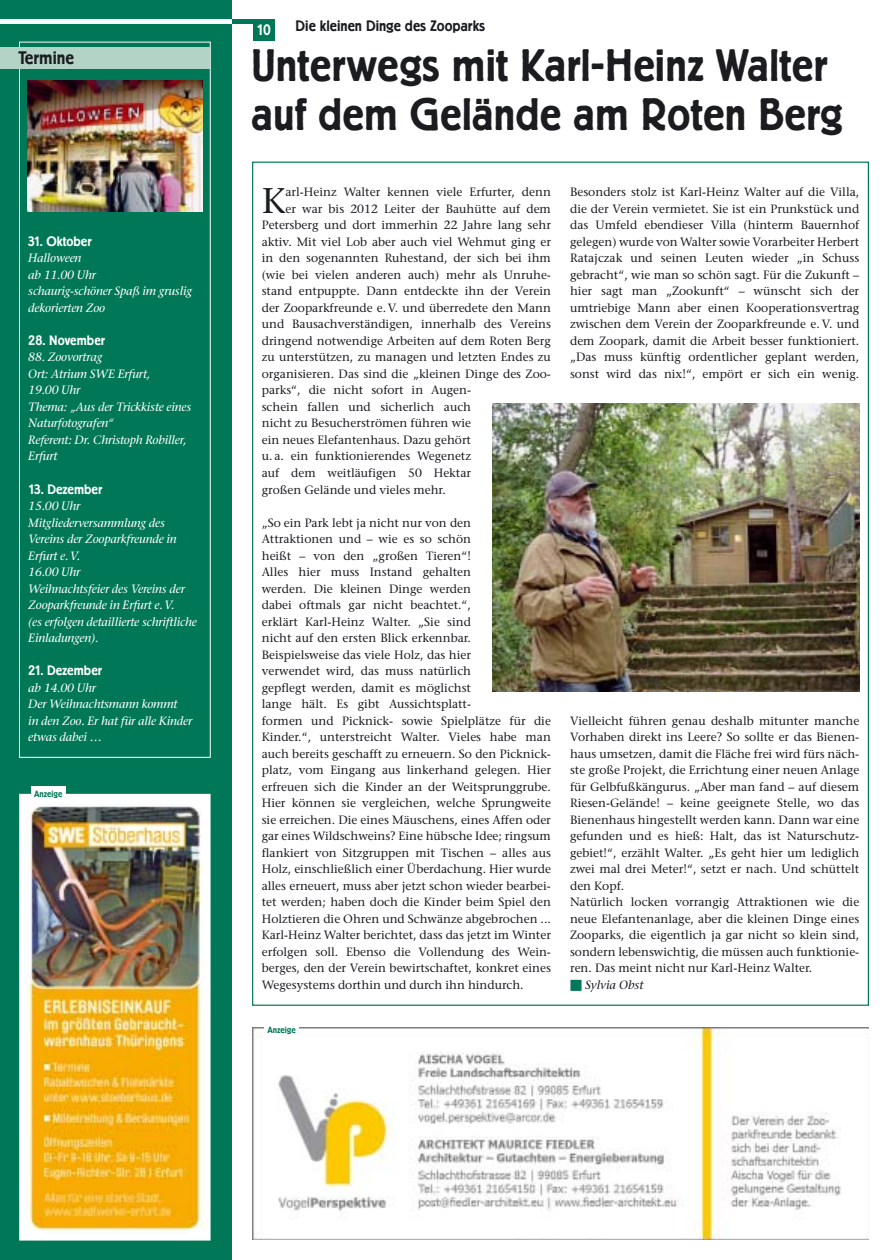
<style>
.page{position:relative;width:889px;height:1260px;background:#fff}
.page>*{position:absolute;margin:0;border:0;box-sizing:border-box;transform-origin:0 0}
.t1{font:500 45px/49.5px "Berliner Grotesk";color:#1b1c20}
.t2{font:35.55px "Stone Serif";color:#1b1c20}
.t3{font:500 18px "Berliner Grotesk";color:#1b1c20}
.t4{font:500 15px "Berliner Grotesk";color:#1b1c20}
.t5{font:500 15px "Berliner Grotesk";color:#fff}
.t6{font:500 13.5px "Berliner Grotesk";color:#fff}
.t7{font:12px/16.5px "Stone Serif";color:#1b1c20}
.t8{font:italic 12px/16.5px "Stone Serif";letter-spacing:-.015em;color:#fff}
.t9{font:italic 12px "Stone Serif";color:#1b1c20}
.t10{font:500 9px "Berliner Grotesk";color:#007857}
.s1{color:#007857}
</style>
<div class="page">
<div style="left:232px;top:19px;width:25px;height:5px;background:#007857"></div>
<div style="left:0;top:0;width:232px;height:1259px;background:#007857"></div>
<div style="left:253px;top:19px;width:21px;height:22px;background:#007857"></div>
<div style="left:0;top:19px;width:232px;height:5px;background:#fff"></div>
<img style="left:252px;top:1027px;width:617px;height:212px">
<div style="left:19px;top:42px;width:192px;height:715px;border:1px solid #fff"></div>
<div style="left:0;top:48px;width:210px;height:21px;background:#b3d3c7"></div>
<img style="left:26px;top:800px;width:178px;height:433px">
<div style="left:19px;top:793px;width:192px;height:447px;border:6px solid #fff"></div>
<div style="left:31px;top:786px;width:34px;height:14px;background:#fff"></div>
<img style="left:492px;top:403px;width:367px;height:288px">
<img style="left:28px;top:80px;width:174px;height:132px">
<div style="left:265px;top:1022px;width:34px;height:14px;background:#fff"></div>
<p class="t5" style="left:256px;top:25px;width:16px">10</p>
<p class="t4" style="left:296px;top:20px;width:191px">Die kleinen Dinge des Zooparks</p>
<h3 class="t3" style="left:19px;top:51px;width:57px">Termine</h3>
<h1 class="t1" style="left:251px;top:43px;width:592px">Unterwegs mit Karl-Heinz Walter auf dem Gelände am Roten Berg</h1>
<p class="t6" style="left:28px;top:236px;width:65px">31. Oktober</p>
<p class="t8" style="left:28px;top:251px;width:165px">Halloween<br>ab 11.00 Uhr<br>schaurig-schöner Spaß im gruslig dekorierten Zoo</p>
<p class="t6" style="left:28px;top:335px;width:78px">28. November</p>
<p class="t8" style="left:28px;top:350px;width:165px">88. Zoovortrag<br>Ort: Atrium SWE Erfurt,<br>19.00 Uhr<br>Thema: „Aus der Trickkiste eines<br>Naturfotografen“<br>Referent: Dr. Christoph Robiller,<br>Erfurt</p>
<p class="t6" style="left:28px;top:484px;width:76px">13. Dezember</p>
<p class="t8" style="left:28px;top:499px;width:170px">15.00 Uhr<br>Mitgliederversammlung des<br>Vereins der Zooparkfreunde in<br>Erfurt e. V.<br>16.00 Uhr<br>Weihnachtsfeier des Vereins der<br>Zooparkfreunde in Erfurt e. V.<br>(es erfolgen detaillierte schriftliche<br>Einladungen).</p>
<p class="t6" style="left:28px;top:665px;width:75px">21. Dezember</p>
<p class="t8" style="left:28px;top:680px;width:165px">ab 14.00 Uhr<br>Der Weihnachtsmann kommt<br>in den Zoo. Er hat für alle Kinder etwas dabei …</p>
<p class="t10" style="left:34px;top:790px;width:30px">Anzeige</p>
<h2 class="t2" style="left:262px;top:187px;width:25px">K</h2>
<p class="t7" style="left:285px;top:185px;width:267px">arl-Heinz Walter kennen viele Erfurter, denn</p>
<p class="t7" style="left:285px;top:202px;width:267px">er war bis 2012 Leiter der Bauhütte auf dem</p>
<p class="t7" style="left:262px;top:218px;width:291px">Petersberg und dort immerhin 22 Jahre lang sehr</p>
<p class="t7" style="left:262px;top:235px;width:291px">aktiv. Mit viel Lob aber auch viel Wehmut ging er</p>
<p class="t7" style="left:262px;top:251px;width:291px">in den sogenannten Ruhestand, der sich bei ihm</p>
<p class="t7" style="left:262px;top:268px;width:291px">(wie bei vielen anderen auch) mehr als Unruhe-</p>
<p class="t7" style="left:262px;top:284px;width:291px">stand entpuppte. Dann entdeckte ihn der Verein</p>
<p class="t7" style="left:262px;top:301px;width:291px">der Zooparkfreunde e. V. und überredete den Mann</p>
<p class="t7" style="left:262px;top:317px;width:291px">und Bausachverständigen, innerhalb des Vereins</p>
<p class="t7" style="left:262px;top:334px;width:291px">dringend notwendige Arbeiten auf dem Roten Berg</p>
<p class="t7" style="left:262px;top:350px;width:291px">zu unterstützen, zu managen und letzten Endes zu</p>
<p class="t7" style="left:262px;top:367px;width:291px">organisieren. Das sind die „kleinen Dinge des Zoo-</p>
<p class="t7" style="left:262px;top:383px;width:211px">parks“, die nicht sofort in Augen-</p>
<p class="t7" style="left:262px;top:400px;width:211px">schein fallen und sicherlich auch</p>
<p class="t7" style="left:262px;top:416px;width:211px">nicht zu Besucherströmen führen wie</p>
<p class="t7" style="left:262px;top:433px;width:211px">ein neues Elefantenhaus. Dazu ge hört</p>
<p class="t7" style="left:262px;top:449px;width:211px">u. a. ein funktio nierendes Wege netz</p>
<p class="t7" style="left:262px;top:466px;width:211px">auf dem weitläufigen 50 Hektar</p>
<p class="t7" style="left:262px;top:482px;width:186px">großen Gelände und vieles mehr.</p>
<p class="t7" style="left:262px;top:515px;width:291px">„So ein Park lebt ja nicht nur von den<br>Attraktionen und – wie es so schön<br>heißt – von den „großen Tieren“!<br>Alles hier muss Instand gehalten<br>werden. Die kleinen Dinge werden<br>dabei oft mals gar nicht beachtet.“,<br>erklärt Karl-Heinz Walter. „Sie sind<br>nicht auf den ersten Blick erkennbar.<br>Beispielsweise das viele Holz, das hier<br>ver wendet wird, das muss natürlich<br>gepflegt werden, damit es möglichst<br>lange hält. Es gibt Aussichtsplatt-<br>formen und Picknick- sowie Spielplätze für die Kinder.“, unterstreicht Walter. Vieles habe man auch bereits geschafft zu erneuern. So den Picknick&shy;platz, vom Eingang aus linkerhand gelegen. Hier erfreuen sich die Kinder an der Weitsprunggrube.<br>Hier können sie vergleichen, welche Sprungweite sie erreichen. Die eines Mäuschens, eines Affen oder gar eines Wildschweins? Eine hübsche Idee; ringsum flankiert von Sitzgruppen mit Tischen – alles aus Holz, einschließlich einer Überdachung. Hier wurde alles erneuert, muss aber jetzt schon wieder bearbei&shy;tet werden; haben doch die Kinder beim Spiel den Holztieren die Ohren und Schwänze abgebrochen ...<br>Karl-Heinz Walter berichtet, dass das jetzt im Winter erfolgen soll. Ebenso die Vollendung des Wein&shy;berges, den der Verein bewirtschaftet, konkret eines Wegesystems dorthin und durch ihn hindurch.</p>
<p class="t10" style="left:267px;top:1026px;width:30px">Anzeige</p>
<p class="t7" style="left:570px;top:185px;width:291px;text-align:justify">Besonders stolz ist Karl-Heinz Walter auf die Villa, die der Verein vermietet. Sie ist ein Prunkstück und das Umfeld ebendieser Villa (hinterm Bauernhof gelegen) wurde von Walter sowie Vorarbeiter Herbert Ratajczak und seinen Leuten wieder „in Schuss gebracht“, wie man so schön sagt. Für die Zukunft – hier sagt man „Zookunft“ – wünscht sich der umtriebige Mann aber einen Kooperationsvertrag zwischen dem Verein der Zooparkfreunde e. V. und dem Zoopark, damit die Arbeit besser funktioniert. „Das muss künftig ordentlicher geplant werden, sonst wird das nix!“, empört er sich ein wenig.</p>
<p class="t7" style="left:570px;top:713px;width:291px">Vielleicht führen genau deshalb mitunter manche Vorhaben direkt ins Leere? So sollte er das Bienen&shy;haus um setzen, damit die Fläche frei wird fürs näch&shy;ste große Projekt, die Errichtung einer neuen Anlage für Gelbfußkängurus. „Aber man fand – auf diesem Riesen- Ge lände! – keine geeignete Stelle, wo das Bienenhaus hingestellt werden kann. Dann war eine gefunden und es hieß: Halt, das ist Naturschutz&shy;gebiet!“, erzählt Walter. „Es geht hier um lediglich zwei mal drei Meter!“, setzt er nach. Und schüttelt den Kopf.<br>Natürlich locken vorrangig Attraktionen wie die neue Elefantenanlage, aber die kleinen Dinge eines Zooparks, die eigentlich ja gar nicht so klein sind, sondern lebenswichtig, die müssen auch funktionie&shy;ren. Das meint nicht nur Karl-Heinz Walter.</p>
<p class="t9" style="left:570px;top:979px;width:75px"><span class="s1">■</span> Sylvia Obst</p>
</div>
